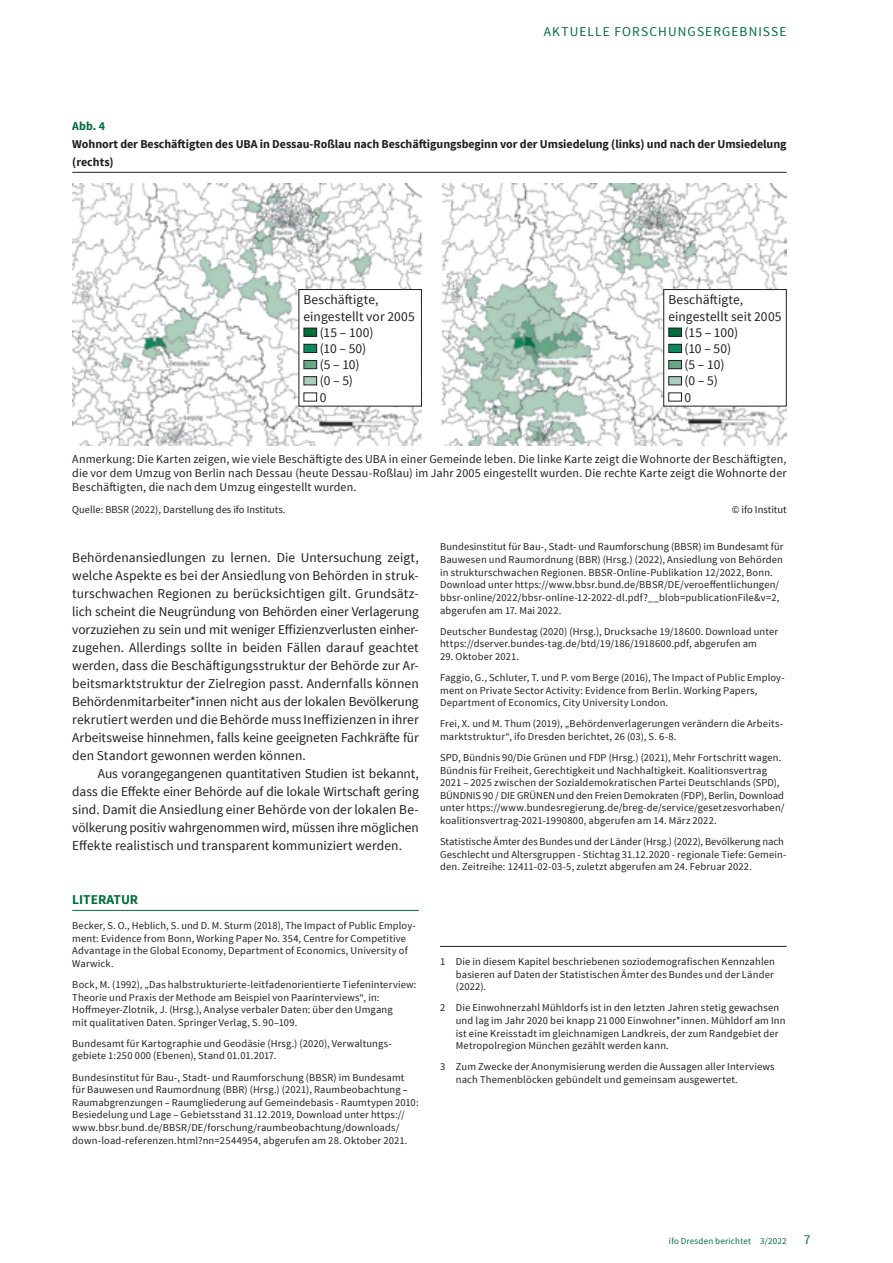
<style>
.page{position:relative;width:893px;height:1263px;background:#fff}
.page>*{position:absolute;margin:0;border:0;box-sizing:border-box;transform-origin:0 0}
.t1{font:13.5px/18px "Source Sans Pro";letter-spacing:.005em;color:#231f20;text-align:justify}
.t2{font:13.5px "Source Sans Pro";letter-spacing:.085em;color:#006f3c}
.t3{font:700 13.5px "Source Sans Pro";color:#006f3c}
.t4{font:12px/14.2px "Source Sans Pro";letter-spacing:.01em;color:#231f20;text-align:justify}
.t5{font:700 12px/18px "Source Sans Pro";letter-spacing:-.005em;color:#231f20}
.t6{font:700 12px "Source Sans Pro";color:#006f3c}
.t7{font:10.5px/12.6px "Source Sans Pro";letter-spacing:.015em;color:#231f20}
.t8{font:9px "Source Sans Pro";letter-spacing:.02em;color:#006f3c}
</style>
<div class="page">
<hr style="left:72px;top:910px;width:347px;height:1px;background:#006f3c">
<hr style="left:440px;top:946px;width:347px;height:1px;background:#231f20">
<hr style="left:72px;top:172px;width:715px;height:1px;background:#231f20">
<img style="left:72px;top:184px;width:715px;height:261px">
<div style="left:664px;top:290px;width:122px;height:116px;background:#fff"></div>
<div style="left:669px;top:328px;width:12px;height:8px;background:#006f3c"></div>
<div style="left:668px;top:328px;width:14px;height:9px;border:1px solid #231f20"></div>
<div style="left:669px;top:344px;width:12px;height:8px;background:#10885f"></div>
<div style="left:668px;top:344px;width:14px;height:9px;border:1px solid #231f20"></div>
<div style="left:669px;top:360px;width:12px;height:9px;background:#67a788"></div>
<div style="left:668px;top:360px;width:14px;height:9px;border:1px solid #231f20"></div>
<div style="left:669px;top:377px;width:12px;height:8px;background:#adcdbc"></div>
<div style="left:668px;top:376px;width:14px;height:9px;border:1px solid #231f20"></div>
<div style="left:668px;top:392px;width:14px;height:9px;border:1px solid #231f20"></div>
<div style="left:663px;top:289px;width:124px;height:117px;border:1px solid #231f20"></div>
<div style="left:299px;top:290px;width:122px;height:116px;background:#fff"></div>
<div style="left:304px;top:328px;width:13px;height:8px;background:#006f3c"></div>
<div style="left:303px;top:328px;width:14px;height:9px;border:1px solid #231f20"></div>
<div style="left:304px;top:344px;width:13px;height:8px;background:#10885f"></div>
<div style="left:303px;top:344px;width:14px;height:9px;border:1px solid #231f20"></div>
<div style="left:304px;top:360px;width:13px;height:9px;background:#67a788"></div>
<div style="left:303px;top:360px;width:14px;height:9px;border:1px solid #231f20"></div>
<div style="left:304px;top:377px;width:13px;height:8px;background:#adcdbc"></div>
<div style="left:303px;top:376px;width:14px;height:9px;border:1px solid #231f20"></div>
<div style="left:298px;top:289px;width:124px;height:117px;border:1px solid #231f20"></div>
<p class="t2" style="left:544px;top:23px;width:244px">Aktuelle Forschungsergebnisse</p>
<p class="t6" style="left:72px;top:118px;width:34px">Abb. 4</p>
<p class="t5" style="left:72px;top:135px;width:716px">Wohnort der Beschäftigten des UBA in Dessau-Roßlau nach Beschäftigungsbeginn vor der Umsiedelung (links) und nach der Umsiedelung (rechts)</p>
<p class="t1" style="left:303px;top:291px;width:76px">Beschäftigte,</p>
<p class="t1" style="left:303px;top:307px;width:113px">eingestellt vor 2005</p>
<p class="t1" style="left:320px;top:323px;width:55px">(15 – 100)</p>
<p class="t1" style="left:320px;top:340px;width:48px">(10 – 50)</p>
<p class="t1" style="left:320px;top:356px;width:41px">(5 – 10)</p>
<p class="t1" style="left:320px;top:372px;width:35px">(0 – 5)</p>
<p class="t1" style="left:320px;top:388px;width:8px">0</p>
<p class="t1" style="left:668px;top:291px;width:76px">Beschäftigte,</p>
<p class="t1" style="left:668px;top:307px;width:115px">eingestellt seit 2005</p>
<p class="t1" style="left:685px;top:323px;width:55px">(15 – 100)</p>
<p class="t1" style="left:685px;top:340px;width:48px">(10 – 50)</p>
<p class="t1" style="left:685px;top:356px;width:41px">(5 – 10)</p>
<p class="t1" style="left:685px;top:372px;width:35px">(0 – 5)</p>
<p class="t1" style="left:685px;top:388px;width:8px">0</p>
<p class="t4" style="left:72px;top:452px;width:716px">Anmerkung: Die Karten zeigen, wie viele Beschäftigte des UBA in einer Gemeinde leben. Die linke Karte zeigt die Wohnorte der Beschäftigten, die vor dem Umzug von Berlin nach Dessau (heute Dessau-Roßlau) im Jahr 2005 eingestellt wurden. Die rechte Karte zeigt die Wohnorte der Beschäftigten, die nach dem Umzug eingestellt wurden.</p>
<p class="t7" style="left:72px;top:503px;width:215px">Quelle: BBSR (2022), Darstellung des ifo Instituts.</p>
<p class="t7" style="left:732px;top:503px;width:57px">© ifo Institut</p>
<p class="t1" style="left:72px;top:548px;width:348px">Behördenansiedlungen zu lernen. Die Untersuchung zeigt, welche Aspekte es bei der Ansiedlung von Behörden in struk&shy;turschwachen Regionen zu berücksichtigen gilt. Grundsätz&shy;lich scheint die Neugründung von Behörden einer Verlagerung vorzuziehen zu sein und mit weniger Effizienzverlusten einher&shy;zugehen. Allerdings sollte in beiden Fällen darauf geachtet werden, dass die Beschäftigungsstruktur der Behörde zur Ar&shy;beitsmarktstruktur der Zielregion passt. Andernfalls können Behördenmitarbeiter*innen nicht aus der lokalen Bevölkerung rekrutiert werden und die Behörde muss Ineffizienzen in ihrer Arbeitsweise hinnehmen, falls keine geeigneten Fachkräfte für den Standort gewonnen werden können.</p>
<p class="t1" style="left:72px;top:764px;width:348px;text-indent:26px">Aus vorangegangenen quantitativen Studien ist bekannt, dass die Effekte einer Behörde auf die lokale Wirtschaft gering sind. Damit die Ansiedlung einer Behörde von der lokalen Be&shy;völkerung positiv wahrgenommen wird, müssen ihre möglichen Effekte realistisch und transparent kommuniziert werden.</p>
<p class="t3" style="left:72px;top:890px;width:67px">LITERATUR</p>
<p class="t7" style="left:72px;top:919px;width:345px">Becker, S. O., Heblich, S. und D. M. Sturm (2018), The Impact of Public Employ&shy;ment: Evidence from Bonn, Working Paper No. 354, Centre for Competitive Advantage in the Global Economy, Department of Economics, University of Warwick.</p>
<p class="t7" style="left:72px;top:978px;width:346px">Bock, M. (1992), „Das halbstrukturierte-leitfadenorientierte Tiefeninterview:<br>Theorie und Praxis der Methode am Beispiel von Paarinterviews“, in:<br>Hoffmeyer-Zlotnik, J. (Hrsg.), Analyse verbaler Daten: über den Umgang<br>mit qualitativen Daten. Springer Verlag, S. 90–109.</p>
<p class="t7" style="left:72px;top:1037px;width:320px">Bundesamt für Kartographie und Geodäsie (Hrsg.) (2020), Verwaltungs&shy;gebiete 1:250 000 (Ebenen), Stand 01.01.2017.</p>
<p class="t7" style="left:72px;top:1071px;width:348px">Bundesinstitut für Bau-, Stadt- und Raumforschung (BBSR) im Bundesamt für Bauwesen und Raumordnung (BBR) (Hrsg.) (2021), Raumbeobachtung – Raumabgrenzungen – Raumgliederung auf Gemeindebasis - Raumtypen 2010:<br>Besiedelung und Lage – Gebietsstand 31.12.2019, Download unter https:// www.bbsr.bund.de/BBSR/DE/forschung/raumbeobachtung/downloads/ down-load-referenzen.html?nn=2544954, abgerufen am 28. Oktober 2021.</p>
<p class="t7" style="left:440px;top:541px;width:345px">Bundesinstitut für Bau-, Stadt- und Raumforschung (BBSR) im Bundesamt für Bauwesen und Raumordnung (BBR) (Hrsg.) (2022), Ansiedlung von Behörden in strukturschwachen Regionen. BBSR-Online-Publikation 12/2022, Bonn.<br>Download unter https://www.bbsr.bund.de/BBSR/DE/veroeffentlichungen/ bbsr-online/2022/bbsr-online-12-2022-dl.pdf?__blob=publicationFile&amp;v=2, abgerufen am 17. Mai 2022.</p>
<p class="t7" style="left:440px;top:625px;width:339px">Deutscher Bundestag (2020) (Hrsg.), Drucksache 19/18600. Download unter https://dserver.bundes-tag.de/btd/19/186/1918600.pdf, abgerufen am</p>
<p class="t7" style="left:440px;top:646px;width:346px;line-height:21.1px">29. Oktober 2021.<br>Faggio, G., Schluter, T. und P. vom Berge (2016), The Impact of Public Employ-</p>
<p class="t7" style="left:440px;top:684px;width:319px">ment on Private Sector Activity: Evidence from Berlin. Working Papers,<br>Department of Economics, City University London.</p>
<p class="t7" style="left:440px;top:718px;width:344px">Frei, X. und M. Thum (2019), „Behördenverlagerungen verändern die Arbeits&shy;marktstruktur“, ifo Dresden berichtet, 26 (03), S. 6-8.</p>
<p class="t7" style="left:440px;top:751px;width:346px">SPD, Bündnis 90/Die Grünen und FDP (Hrsg.) (2021), Mehr Fortschritt wagen.<br>Bündnis für Freiheit, Gerechtigkeit und Nachhaltigkeit. Koalitionsvertrag 2021 – 2025 zwischen der Sozialdemokratischen Partei Deutschlands (SPD), BÜNDNIS 90 / DIE GRÜNEN und den Freien Demokraten (FDP), Berlin, Download unter https://www.bundesregierung.de/breg-de/service/gesetzesvorhaben/ koalitionsvertrag-2021-1990800, abgerufen am 14. März 2022.</p>
<p class="t7" style="left:440px;top:835px;width:348px">Statistische Ämter des Bundes und der Länder (Hrsg.) (2022), Bevölkerung nach<br>Geschlecht und Altersgruppen - Stichtag 31.12.2020 - regionale Tiefe: Gemein&shy;den. Zeitreihe: 12411-02-03-5, zuletzt abgerufen am 24. Februar 2022.</p>
<p class="t7" style="left:456px;top:955px;width:321px;text-align:justify;text-indent:-16px">1 Die in diesem Kapitel beschriebenen soziodemografischen Kennzahlen basieren auf Daten der Statistischen Ämter des Bundes und der Länder (2022).</p>
<p class="t7" style="left:456px;top:1002px;width:331px;text-indent:-16px">2 Die Einwohnerzahl Mühldorfs ist in den letzten Jahren stetig gewachsen und lag im Jahr 2020 bei knapp 21 000 Einwohner*innen. Mühldorf am Inn ist eine Kreisstadt im gleichnamigen Landkreis, der zum Randgebiet der Metropolregion München gezählt werden kann.</p>
<p class="t7" style="left:456px;top:1061px;width:320px;text-indent:-16px">3 Zum Zwecke der Anonymisierung werden die Aussagen aller Interviews nach Themenblöcken gebündelt und gemeinsam ausgewertet.</p>
<p class="t8" style="left:669px;top:1235px;width:119px">ifo Dresden berichtet 3/2022</p>
<p class="t2" style="left:804px;top:1231px;width:8px">7</p>
</div>
